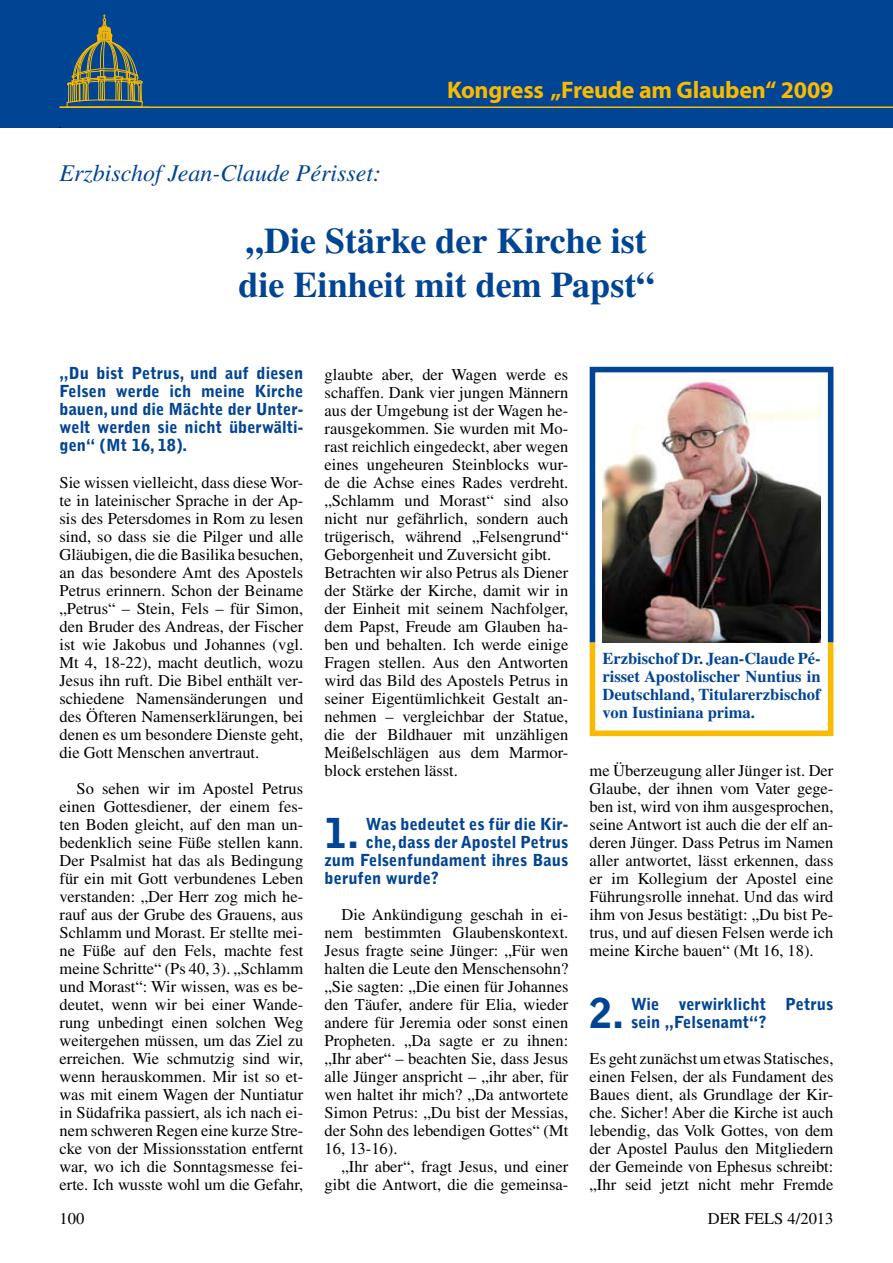
<style>
.page{position:relative;width:893px;height:1263px;background:#fff}
.page>*{position:absolute;margin:0;border:0;box-sizing:border-box;transform-origin:0 0}
.t1{font:900 40.95px "Bell Gothic Std";color:#004494}
.t2{font:700 36px/43.2px "Times";color:#004494}
.t3{font:italic 24px "Times";color:#004494}
.t4{font:700 24px "Myriad";letter-spacing:-.01em;color:#faba00}
.t5{font:16.5px/18px "Times";color:#000;text-align:justify}
.t6{font:900 16.5px/18px "Bell Gothic Std";color:#004494;text-align:justify}
.t7{font:700 16.5px/18px "Times";color:#004494;text-align:justify}
</style>
<div class="page">
<div style="left:0;top:0;width:893px;height:128px;background:#004494"></div>
<svg style="left:60px;top:14px;width:83px;height:114px"></svg>
<hr style="left:60px;top:106px;width:833px;height:2px;background:#faba00">
<img style="left:589px;top:366px;width:245px;height:271px">
<svg style="left:589px;top:637px;width:245px;height:100px"></svg>
<h3 class="t3" style="left:60px;top:160px;width:323px">Erzbischof Jean-Claude Périsset:</h3>
<h3 class="t4" style="left:447px;top:78px;width:388px">Kongress „Freude am Glauben“ 2009</h3>
<h2 class="t2" style="left:239px;top:219px;width:417px">„Die Stärke der Kirche ist die Einheit mit dem Papst“</h2>
<p class="t6" style="left:60px;top:365px;width:245px">„Du bist Petrus, und auf diesen Felsen werde ich meine Kirche bauen, und die Mächte der Unter&shy;welt werden sie nicht überwälti&shy;gen“ (Mt 16, 18).</p>
<p class="t5" style="left:60px;top:473px;width:245px">Sie wissen vielleicht, dass diese Wor&shy;te in lateinischer Sprache in der Ap&shy;sis des Petersdomes in Rom zu lesen sind, so dass sie die Pilger und alle Gläubigen, die die Basilika besuchen, an das besondere Amt des Apostels Petrus erinnern. Schon der Beiname „Petrus“ – Stein, Fels – für Simon, den Bruder des Andreas, der Fischer ist wie Jakobus und Johannes (vgl.<br>Mt 4, 18-22), macht deutlich, wozu Jesus ihn ruft. Die Bibel enthält ver&shy;schiedene Namensänderungen und des Öfteren Namenserklärungen, bei denen es um besondere Dienste geht, die Gott Menschen anvertraut.</p>
<p class="t5" style="left:60px;top:779px;width:245px;text-indent:17px">So sehen wir im Apostel Petrus einen Gottesdiener, der einem fes&shy;ten Boden gleicht, auf den man un&shy;bedenklich seine Füße stellen kann.<br>Der Psalmist hat das als Bedingung für ein mit Gott verbundenes Leben verstanden: „Der Herr zog mich he&shy;rauf aus der Grube des Grauens, aus Schlamm und Morast. Er stellte mei&shy;ne Füße auf den Fels, machte fest meine Schritte“ (Ps 40, 3). „Schlamm und Morast“: Wir wissen, was es be&shy;deutet, wenn wir bei einer Wande&shy;rung unbedingt einen solchen Weg weitergehen müssen, um das Ziel zu erreichen. Wie schmutzig sind wir, wenn herauskommen. Mir ist so et&shy;was mit einem Wagen der Nuntiatur in Südafrika passiert, als ich nach ei&shy;nem schweren Regen eine kurze Stre&shy;cke von der Missionsstation entfernt war, wo ich die Sonntagsmesse fei&shy;erte. Ich wusste wohl um die Gefahr,</p>
<p class="t5" style="left:325px;top:365px;width:245px;text-align:left">glaubte aber, der Wagen werde es schaffen. Dank vier jungen Männern aus der Umgebung ist der Wagen he&shy;rausgekommen. Sie wurden mit Mo&shy;rast reichlich eingedeckt, aber wegen eines ungeheuren Steinblocks wur&shy;de die Achse eines Rades verdreht. „Schlamm und Morast“ sind also nicht nur gefährlich, sondern auch trügerisch, während „Felsengrund“ Geborgenheit und Zuversicht gibt.<br>Betrachten wir also Petrus als Diener der Stärke der Kirche, damit wir in der Einheit mit seinem Nachfolger, dem Papst, Freude am Glauben ha&shy;ben und behalten. Ich werde einige Fragen stellen. Aus den Antworten wird das Bild des Apostels Petrus in seiner Eigentümlichkeit Gestalt an&shy;nehmen – vergleichbar der Statue, die der Bildhauer mit unzähligen Meißelschlägen aus dem Marmor&shy;block erstehen lässt.</p>
<h1 class="t1" style="left:325px;top:809px;width:36px">1.</h1>
<p class="t6" style="left:366px;top:815px;width:204px">Was bedeutet es für die Kir-</p>
<p class="t6" style="left:366px;top:833px;width:204px">che, dass der Apostel Petrus</p>
<p class="t6" style="left:325px;top:851px;width:245px">zum Felsenfundament ihres Baus</p>
<p class="t6" style="left:325px;top:869px;width:116px">berufen wurde?</p>
<p class="t5" style="left:325px;top:905px;width:245px;text-indent:17px">Die Ankündigung geschah in ei&shy;nem bestimmten Glaubenskontext.<br>Jesus fragte seine Jünger: „Für wen halten die Leute den Menschensohn? „Sie sagten: „Die einen für Johannes den Täufer, andere für Elia, wieder andere für Jeremia oder sonst einen Propheten. „Da sagte er zu ihnen: „Ihr aber“ – beachten Sie, dass Jesus alle Jünger anspricht – „ihr aber, für wen haltet ihr mich? „Da antwortete Simon Petrus: „Du bist der Messias, der Sohn des lebendigen Gottes“ (Mt 16, 13-16).</p>
<p class="t5" style="left:325px;top:1157px;width:245px;text-align:right">„Ihr aber“, fragt Jesus, und einer gibt die Antwort, die die gemeinsa-</p>
<p class="t7" style="left:602px;top:649px;width:220px">Erzbischof Dr. Jean-Claude Pé&shy;risset Apostolischer Nuntius in Deutschland, Titularerzbischof von Iustiniana prima.</p>
<p class="t5" style="left:590px;top:762px;width:245px">me Überzeugung aller Jünger ist. Der Glaube, der ihnen vom Vater gege&shy;ben ist, wird von ihm ausgesprochen, seine Antwort ist auch die der elf an&shy;deren Jünger. Dass Petrus im Namen aller antwortet, lässt erkennen, dass er im Kollegium der Apostel eine Führungsrolle innehat. Und das wird ihm von Jesus bestätigt: „Du bist Pe&shy;trus, und auf diesen Felsen werde ich meine Kirche bauen“ (Mt 16, 18).</p>
<h1 class="t1" style="left:590px;top:990px;width:36px">2.</h1>
<p class="t6" style="left:631px;top:995px;width:204px">Wie verwirklicht Petrus sein „Felsenamt“?</p>
<p class="t5" style="left:590px;top:1050px;width:245px">Es geht zunächst um etwas Statisches, einen Felsen, der als Fundament des Baues dient, als Grundlage der Kir&shy;che. Sicher! Aber die Kirche ist auch lebendig, das Volk Gottes, von dem der Apostel Paulus den Mitgliedern der Gemeinde von Ephesus schreibt: „Ihr seid jetzt nicht mehr Fremde</p>
<p class="t5" style="left:60px;top:1209px;width:26px">100</p>
<p class="t5" style="left:708px;top:1209px;width:127px">DER FELS 4/2013</p>
</div>
